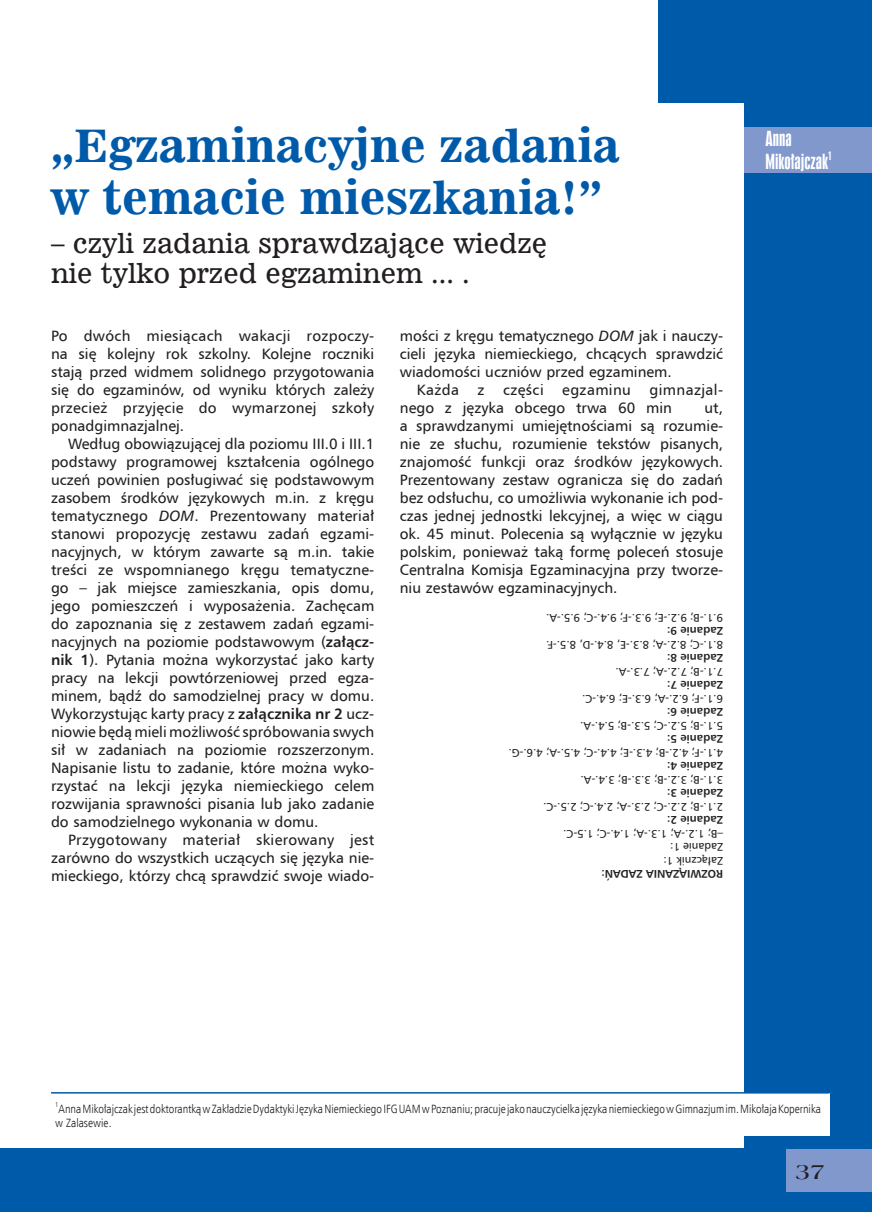
<style>
.page{position:relative;width:872px;height:1212px;background:#fff}
.page>*{position:absolute;margin:0;border:0;box-sizing:border-box;transform-origin:0 0}
.t1{font:700 45px/52.5px "News 701 EU";color:#005aaa}
.t2{font:27px/30px "News 701 EU";color:#231f20}
.t3{font:700 22.5px "Americana EU";color:#231f20}
.t4{font:19.5px/23.4px "Swis 924 EU";color:#fff}
.t5{font:15px/18px "Humnst 777 EU";color:#231f20;text-align:justify}
.t6{font:15px/18px "Humnst 777 EU";letter-spacing:.025em;color:#231f20}
.t7{font:12px/14.4px "Humnst 777 Lt Cn EU";color:#231f20}
.t8{font:11.4px "Swis 924 EU";color:#fff}
.t9{font:11.25px/13.5px "Humnst 777 EU";color:#231f20}
.t10{font:700 11.25px "Humnst 777 EU";color:#231f20}
.t11{font:7.05px "Humnst 777 Lt Cn EU";color:#231f20}
.s1{font-style:italic}
.s2{font-weight:700}
</style>
<div class="page">
<div style="left:744px;top:0;width:128px;height:1211px;background:#005aaa"></div>
<div style="left:1px;top:1148px;width:871px;height:63px;background:#005aaa"></div>
<div style="left:787px;top:1149px;width:85px;height:42px;background:#8198cd"></div>
<div style="left:658px;top:0;width:214px;height:102px;background:#005aaa"></div>
<div style="left:51px;top:1093px;width:778px;height:42px;background:#fff"></div>
<hr style="left:51px;top:1092px;width:778px;height:1px;background:#005aaa">
<div style="left:744px;top:128px;width:128px;height:45px;background:#8198cd"></div>
<h1 class="t1" style="left:51px;top:119px;width:570px">„Egzaminacyjne zadania w temacie mieszkania!”</h1>
<h2 class="t2" style="left:51px;top:228px;width:498px">– czyli zadania sprawdzające wiedzę nie tylko przed egzaminem ... .</h2>
<p class="t5" style="left:51px;top:327px;width:325px">Po dwóch miesiącach wakacji rozpoczy&shy;na się kolejny rok szkolny. Kolejne roczniki stają przed widmem solidnego przygotowania się do egzaminów, od wyniku których zależy przecież przyjęcie do wymarzonej szkoły ponadgimnazjalnej.</p>
<p class="t5" style="left:51px;top:435px;width:325px;text-indent:17px">Według obowiązującej dla poziomu III.0 i III.1 podstawy programowej kształcenia ogólnego uczeń powinien posługiwać się podstawowym zasobem środków językowych m.in. z kręgu tematycznego <span class="s1">DOM</span>. Prezentowany materiał stanowi propozycję zestawu zadań egzami&shy;nacyjnych, w którym zawarte są m.in. takie treści ze wspomnianego kręgu tematyczne&shy;go – jak miejsce zamieszkania, opis domu, jego pomieszczeń i wyposażenia. Zachęcam do zapoznania się z zestawem zadań egzami&shy;nacyjnych na poziomie podstawowym (<span class="s2">załącz&shy;nik 1</span>). Pytania można wykorzystać jako karty pracy na lekcji powtórzeniowej przed egza&shy;minem, bądź do samodzielnej pracy w domu.<br>Wykorzystując karty pracy z <span class="s2">załącznika nr 2</span> ucz&shy;niowie będą mieli możliwość spróbowania swych sił w zadaniach na poziomie rozszerzonym.<br>Napisanie listu to zadanie, które można wyko&shy;rzystać na lekcji języka niemieckiego celem rozwijania sprawności pisania lub jako zadanie do samodzielnego wykonania w domu.</p>
<p class="t5" style="left:51px;top:831px;width:325px;text-indent:17px">Przygotowany materiał skierowany jest zarówno do wszystkich uczących się języka nie&shy;mieckiego, którzy chcą sprawdzić swoje wiado-</p>
<p class="t5" style="left:400px;top:327px;width:325px">mości z kręgu tematycznego <span class="s1">DOM</span> jak i nauczy&shy;cieli języka niemieckiego, chcących sprawdzić wiadomości uczniów przed egzaminem.</p>
<p class="t6" style="left:400px;top:381px;width:325px;text-indent:17px">Każda z części egzaminu gimnazjal&shy;nego z języka obcego trwa 60 min</p>
<p class="t5" style="left:400px;top:399px;width:325px;text-indent:304px">ut, a sprawdzanymi umiejętnościami są rozumie&shy;nie ze słuchu, rozumienie tekstów pisanych, znajomość funkcji oraz środków językowych.<br>Prezentowany zestaw ogranicza się do zadań bez odsłuchu, co umożliwia wykonanie ich pod&shy;czas jednej jednostki lekcyjnej, a więc w ciągu ok. 45 minut. Polecenia są wyłącznie w języku polskim, ponieważ taką formę poleceń stosuje Centralna Komisja Egzaminacyjna przy tworze&shy;niu zestawów egzaminacyjnych.</p>
<p class="t9" style="left:723px;top:625px;width:178px;rotate:-180deg">9.1.-B; 9.2.-E; 9.3.-F; 9.4.-C; 9.5.-A.</p>
<p class="t10" style="left:723px;top:638px;width:57px;rotate:-180deg">Zadanie 9:</p>
<p class="t9" style="left:723px;top:652px;width:178px;rotate:-180deg">8.1.-C; 8.2.-A; 8.3.-E, 8.4.-D, 8.5.-F.</p>
<p class="t10" style="left:723px;top:665px;width:57px;rotate:-180deg">Zadanie 8:</p>
<p class="t9" style="left:723px;top:679px;width:109px;rotate:-180deg">7.1.-B; 7.2.-A; 7.3.-A.</p>
<p class="t10" style="left:723px;top:692px;width:57px;rotate:-180deg">Zadanie 7:</p>
<p class="t9" style="left:723px;top:706px;width:142px;rotate:-180deg">6.1.-F; 6.2.-A; 6.3.-E; 6.4.-C.</p>
<p class="t10" style="left:723px;top:719px;width:57px;rotate:-180deg">Zadanie 6:</p>
<p class="t9" style="left:723px;top:733px;width:144px;rotate:-180deg">5.1.-B; 5.2.-C; 5.3.-B; 5.4.-A.</p>
<p class="t10" style="left:723px;top:746px;width:57px;rotate:-180deg">Zadanie 5:</p>
<p class="t9" style="left:723px;top:760px;width:216px;rotate:-180deg">4.1.-F; 4.2.-B; 4.3.-E; 4.4.-C; 4.5.-A; 4.6.-G.</p>
<p class="t10" style="left:723px;top:773px;width:57px;rotate:-180deg">Zadanie 4:</p>
<p class="t9" style="left:723px;top:787px;width:144px;rotate:-180deg">3.1.-B; 3.2.-B; 3.3.-B; 3.4.-A.</p>
<p class="t10" style="left:723px;top:800px;width:57px;rotate:-180deg">Zadanie 3:</p>
<p class="t9" style="left:723px;top:814px;width:181px;rotate:-180deg">2.1.-B; 2.2.-C; 2.3.-A; 2.4.-C; 2.5.-C.</p>
<p class="t10" style="left:723px;top:827px;width:57px;rotate:-180deg">Zadanie 2:</p>
<p class="t9" style="left:723px;top:868px;width:161px;rotate:-180deg">Załącznik 1:<br>Zadanie 1:<br>–B; 1.2.-A; 1.3.-A; 1.4.-C; 1.5-C.</p>
<p class="t10" style="left:723px;top:881px;width:123px;rotate:-180deg">ROZWIĄZANIA ZADAŃ:</p>
<h3 class="t4" style="left:765px;top:127px;width:64px">Anna<br>Mikołajczak</h3>
<p class="t8" style="left:828px;top:149px;width:5px">1</p>
<p class="t11" style="left:55px;top:1100px;width:5px">1</p>
<p class="t7" style="left:55px;top:1101px;width:767px">Anna Mikołajczak jest doktorantką w Zakładzie Dydaktyki Języka Niemieckiego IFG UAM w Poznaniu; pracuje jako nauczycielka języka niemieckiego w Gimnazjum im. Mikołaja Kopernika w Zalasewie.</p>
<h3 class="t3" style="left:795px;top:1157px;width:31px">37</h3>
</div>
